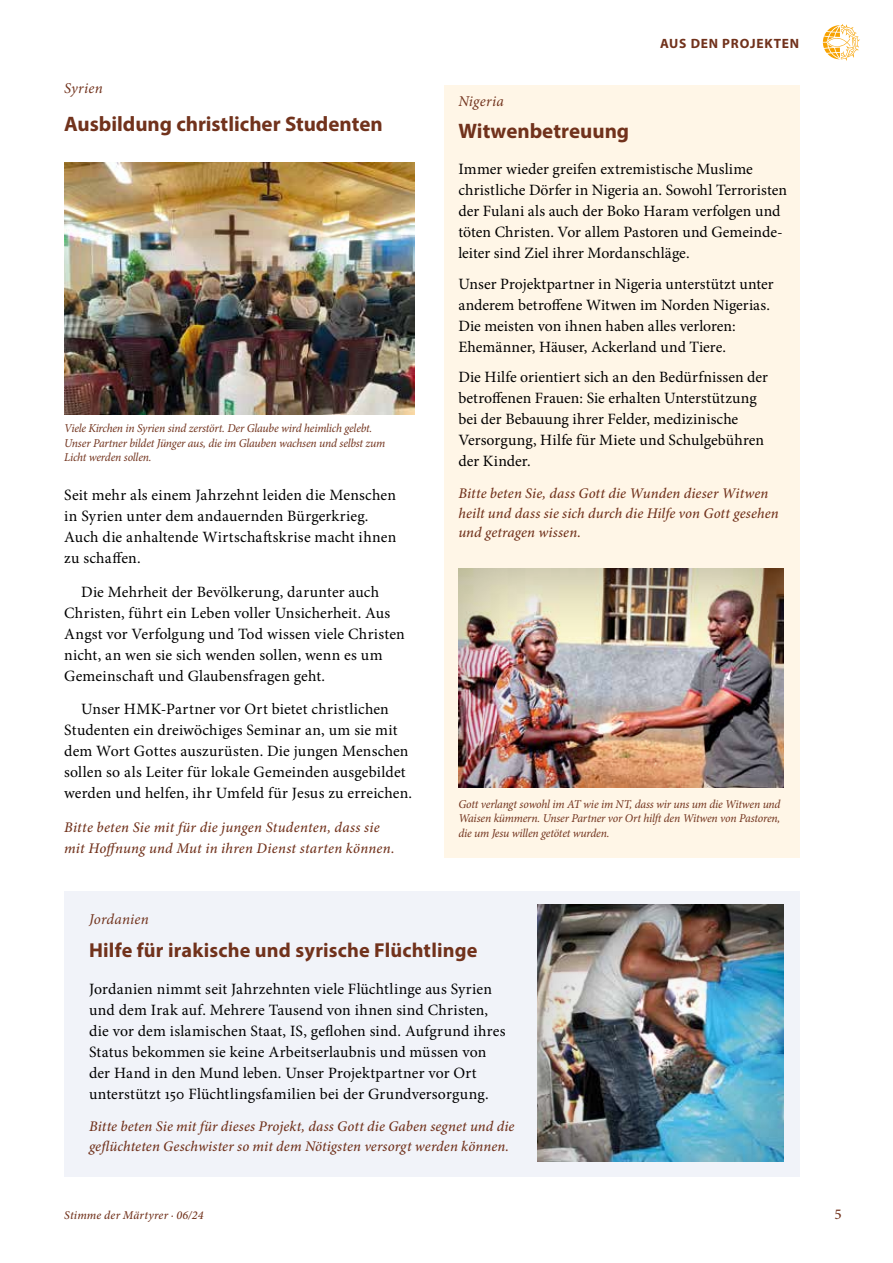
<style>
.page{position:relative;width:893px;height:1263px;background:#fff}
.page>*{position:absolute;margin:0;border:0;box-sizing:border-box;transform-origin:0 0}
.t1{font:700 21px "Myriad Pro";color:#71321c}
.t2{font:700 20.25px "Myriad Pro";letter-spacing:.005em;color:#71321c}
.t3{font:15.75px/21px "Minion Pro";letter-spacing:.01em;color:#000}
.t4{font:italic 15px "Minion Pro";letter-spacing:.015em;color:#71321c}
.t5{font:500 15px "Minion Pro";color:#71321c}
.t6{font:italic 500 14.7px/19.5px "Minion Pro";letter-spacing:.01em;color:#71321c}
.t7{font:700 13.5px "Myriad Pro";letter-spacing:.06em;color:#71321c}
.t8{font:italic 12px/14.4px "Minion Pro";letter-spacing:-.015em;color:#71321c;text-align:justify}
.t9{font:italic 500 12px "Minion Pro";letter-spacing:.015em;color:#71321c}
</style>
<div class="page">
<svg style="left:823px;top:24px;width:37px;height:37px"></svg>
<div style="left:64px;top:891px;width:735px;height:286px;background:#f1f3f9"></div>
<div style="left:444px;top:85px;width:355px;height:772px;background:#fff6e7"></div>
<div style="left:456px;top:566px;width:327px;height:223px;background:#000;opacity:.3"></div>
<img style="left:64px;top:163px;width:351px;height:252px">
<div style="left:535px;top:902px;width:249px;height:259px;background:#000;opacity:.3"></div>
<p class="t4" style="left:64px;top:78px;width:40px">Syrien</p>
<h1 class="t1" style="left:64px;top:111px;width:320px">Ausbildung christlicher Studenten</h1>
<p class="t8" style="left:64px;top:421px;width:323px;text-align:left">Viele Kirchen in Syrien sind zerstört. Der Glaube wird heimlich gelebt.<br>Unser Partner bildet Jünger aus, die im Glauben wachsen und selbst zum<br>Licht werden sollen.</p>
<p class="t3" style="left:64px;top:484px;width:334px">Seit mehr als einem Jahrzehnt leiden die Menschen in Syrien unter dem andauernden Bürgerkrieg.<br>Auch die anhaltende Wirtschaftskrise macht ihnen zu schaffen.</p>
<p class="t3" style="left:64px;top:581px;width:342px;text-indent:17px">Die Mehrheit der Bevölkerung, darunter auch Christen, führt ein Leben voller Unsicherheit. Aus Angst vor Verfolgung und Tod wissen viele Christen nicht, an wen sie sich wenden sollen, wenn es um Gemeinschaft und Glaubensfragen geht.</p>
<p class="t3" style="left:64px;top:699px;width:349px;text-indent:17px">Unser HMK-Partner vor Ort bietet christlichen Studenten ein dreiwöchiges Seminar an, um sie mit dem Wort Gottes auszurüsten. Die jungen Menschen sollen so als Leiter für lokale Gemeinden ausgebildet werden und helfen, ihr Umfeld für Jesus zu erreichen.</p>
<p class="t6" style="left:64px;top:817px;width:332px;line-height:21px">Bitte beten Sie mit für die jungen Studenten, dass sie mit Hoffnung und Mut in ihren Dienst starten können.</p>
<p class="t4" style="left:458px;top:91px;width:47px">Nigeria</p>
<h1 class="t1" style="left:458px;top:117px;width:172px">Witwenbetreuung</h1>
<p class="t7" style="left:660px;top:34px;width:141px">AUS DEN PROJEKTEN</p>
<p class="t3" style="left:458px;top:159px;width:330px">Immer wieder greifen extremistische Muslime christliche Dörfer in Nigeria an. Sowohl Terroristen der Fulani als auch der Boko Haram verfolgen und töten Christen. Vor allem Pastoren und Gemeinde&shy;leiter sind Ziel ihrer Mordanschläge.</p>
<p class="t3" style="left:458px;top:273px;width:317px">Unser Projektpartner in Nigeria unterstützt unter anderem betroffene Witwen im Norden Nigerias.<br>Die meisten von ihnen haben alles verloren:<br>Ehemänner, Häuser, Ackerland und Tiere.</p>
<p class="t3" style="left:458px;top:367px;width:311px">Die Hilfe orientiert sich an den Bedürfnissen der betroffenen Frauen: Sie erhalten Unterstützung bei der Bebauung ihrer Felder, medizinische Versorgung, Hilfe für Miete und Schulgebühren der Kinder.</p>
<p class="t6" style="left:458px;top:485px;width:322px">Bitte beten Sie, dass Gott die Wunden dieser Witwen heilt und dass sie sich durch die Hilfe von Gott gesehen und getragen wissen.</p>
<p class="t8" style="left:458px;top:797px;width:324px">Gott verlangt sowohl im AT wie im NT, dass wir uns um die Witwen und Waisen kümmern. Unser Partner vor Ort hilft den Witwen von Pastoren, die um Jesu willen getötet wurden.</p>
<p class="t4" style="left:89px;top:909px;width:61px">Jordanien</p>
<p class="t2" style="left:89px;top:936px;width:390px">Hilfe für irakische und syrische Flüchtlinge</p>
<p class="t3" style="left:89px;top:978px;width:418px">Jordanien nimmt seit Jahrzehnten viele Flüchtlinge aus Syrien und dem Irak auf. Mehrere Tausend von ihnen sind Christen, die vor dem islamischen Staat, IS, geflohen sind. Aufgrund ihres Status bekommen sie keine Arbeitserlaubnis und müssen von der Hand in den Mund leben. Unser Projektpartner vor Ort unterstützt 150 Flüchtlingsfamilien bei der Grundversorgung.</p>
<p class="t6" style="left:89px;top:1117px;width:427px">Bitte beten Sie mit für dieses Projekt, dass Gott die Gaben segnet und die geflüchteten Geschwister so mit dem Nötigsten versorgt werden können.</p>
<p class="t9" style="left:64px;top:1208px;width:141px">Stimme der Märtyrer · 06/24</p>
<p class="t5" style="left:834px;top:1204px;width:9px">5</p>
</div>
